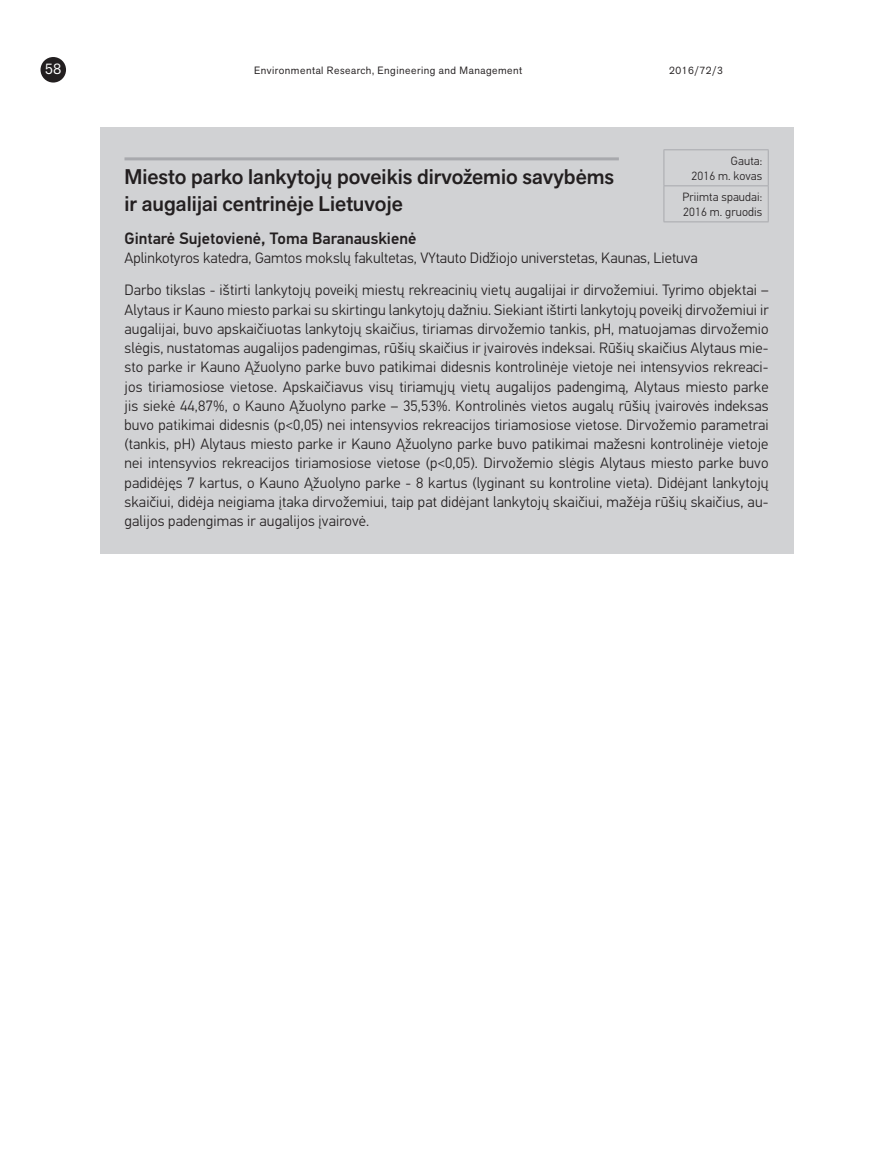
<style>
.page{position:relative;width:893px;height:1149px;background:#fff}
.page>*{position:absolute;margin:0;border:0;box-sizing:border-box;transform-origin:0 0}
.skyrelis{font:500 21px/27px "Akzid Grtsk Next";color:#231f20}
.Pavarde_EREM{font:500 16.5px "PF Din Text Pro";color:#231f20}
.pagrindinis{font:300 15px/19.2px "PF Din Text Pro";letter-spacing:.01em;color:#231f20;text-align:justify}
.Universitetas_EREM{font:300 15px "PF Din Text Pro";color:#231f20}
.t1{font:15px "Akzid Grtsk Next";color:#fff}
.pagrindinis-2{font:300 12px/15px "PF Din Text Pro";letter-spacing:.01em;color:#231f20;text-align:right}
.t2{font:10.5px "Akzid Grtsk Next";letter-spacing:.05em;color:#231f20}
</style>
<div class="page">
<div style="left:41px;top:57px;width:25px;height:25px;background:#231f20;border-radius:50%"></div>
<div style="left:100px;top:128px;width:693px;height:425px;background:#d1d2d4"></div>
<hr style="left:124px;top:157px;width:495px;height:3px;background:#a8a9ad">
<hr style="left:663px;top:149px;width:106px;height:1px;background:#a8a9ad">
<hr style="left:663px;top:150px;width:1px;height:35px;background:#a8a9ad">
<hr style="left:768px;top:150px;width:1px;height:35px;background:#a8a9ad">
<hr style="left:663px;top:185px;width:106px;height:1px;background:#a8a9ad">
<hr style="left:663px;top:186px;width:1px;height:35px;background:#a8a9ad">
<hr style="left:768px;top:186px;width:1px;height:35px;background:#a8a9ad">
<hr style="left:663px;top:221px;width:106px;height:1px;background:#a8a9ad">
<p class="t1" style="left:45px;top:59px;width:18px">58</p>
<p class="t2" style="left:254px;top:63px;width:270px">Environmental Research, Engineering and Management</p>
<p class="t2" style="left:669px;top:63px;width:55px">2016/72/3</p>
<p class="pagrindinis-2" style="left:692px;top:153px;width:72px">Gauta:<br>2016 m. kovas</p>
<p class="pagrindinis-2" style="left:683px;top:189px;width:81px;text-align:left">Priimta spaudai:<br>2016 m. gruodis</p>
<p class="skyrelis" style="left:124px;top:163px;width:491px">Miesto parko lankytojų poveikis dirvožemio savybėms ir augalijai centrinėje Lietuvoje</p>
<p class="Pavarde_EREM" style="left:124px;top:228px;width:293px">Gintarė Sujetovienė, Toma Baranauskienė</p>
<p class="Universitetas_EREM" style="left:124px;top:250px;width:575px">Aplinkotyros katedra, Gamtos mokslų fakultetas, VYtauto Didžiojo universtetas, Kaunas, Lietuva</p>
<p class="pagrindinis" style="left:124px;top:281px;width:646px">Darbo tikslas - ištirti lankytojų poveikį miestų rekreacinių vietų augalijai ir dirvožemiui. Tyrimo objektai – Alytaus ir Kauno miesto parkai su skirtingu lankytojų dažniu. Siekiant ištirti lankytojų poveikį dirvožemiui ir augalijai, buvo apskaičiuotas lankytojų skaičius, tiriamas dirvožemio tankis, pH, matuojamas dirvožemio slėgis, nustatomas augalijos padengimas, rūšių skaičius ir įvairovės indeksai. Rūšių skaičius Alytaus mie&shy;sto parke ir Kauno Ąžuolyno parke buvo patikimai didesnis kontrolinėje vietoje nei intensyvios rekreaci&shy;jos tiriamosiose vietose. Apskaičiavus visų tiriamųjų vietų augalijos padengimą, Alytaus miesto parke jis siekė 44,87%, o Kauno Ąžuolyno parke – 35,53%. Kontrolinės vietos augalų rūšių įvairovės indeksas buvo patikimai didesnis (p&lt;0,05) nei intensyvios rekreacijos tiriamosiose vietose. Dirvožemio parametrai (tankis, pH) Alytaus miesto parke ir Kauno Ąžuolyno parke buvo patikimai mažesni kontrolinėje vietoje nei intensyvios rekreacijos tiriamosiose vietose (p&lt;0,05). Dirvožemio slėgis Alytaus miesto parke buvo padidėjęs 7 kartus, o Kauno Ąžuolyno parke - 8 kartus (lyginant su kontroline vieta). Didėjant lankytojų skaičiui, didėja neigiama įtaka dirvožemiui, taip pat didėjant lankytojų skaičiui, mažėja rūšių skaičius, au&shy;galijos padengimas ir augalijos įvairovė.</p>
</div>
